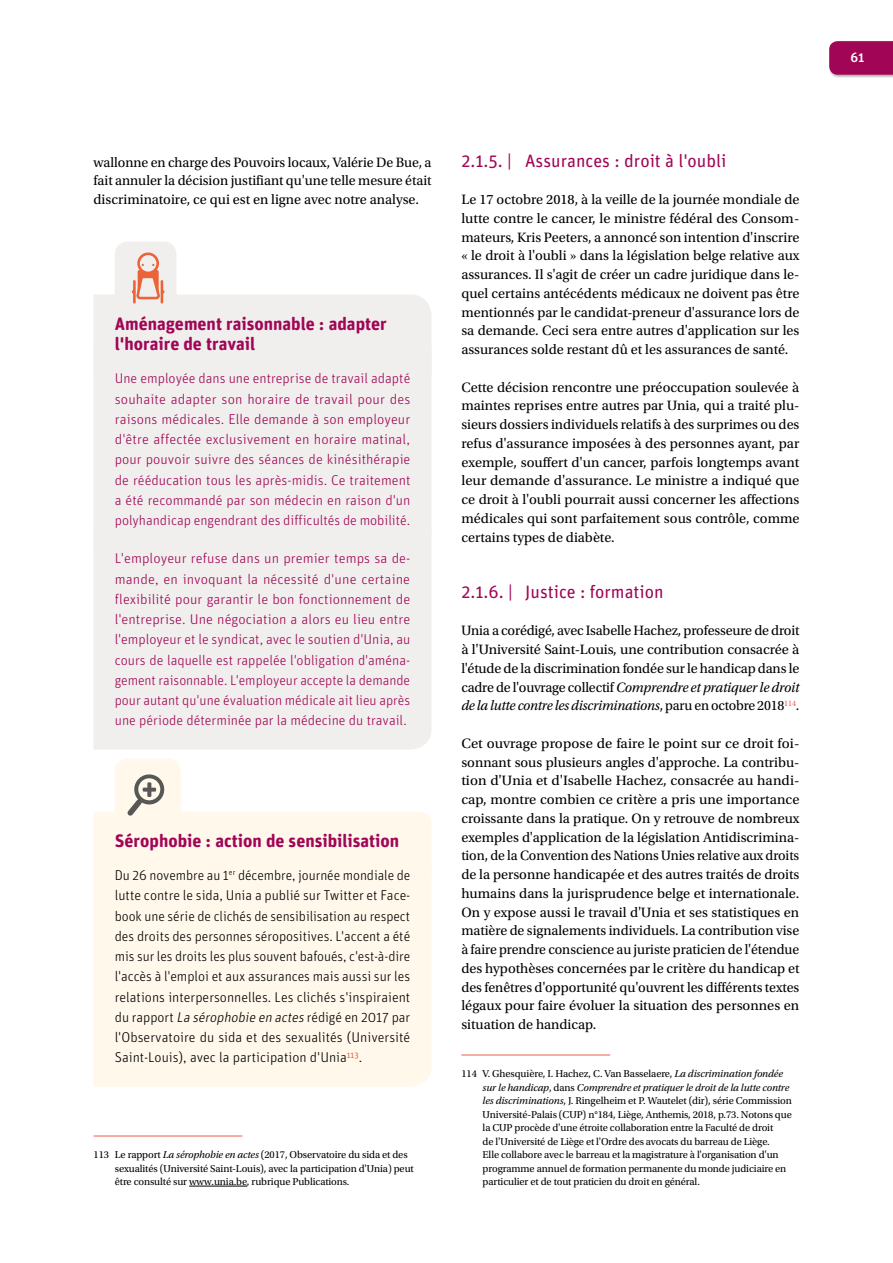
<style>
.page{position:relative;width:893px;height:1263px;background:#fff}
.page>*{position:absolute;margin:0;border:0;box-sizing:border-box;transform-origin:0 0}
.t1{font:18px "Unit Rounded OT";color:#a10656}
.Cas_vecu_-_titel{font:700 18px/20.2px "Unit Rounded OT";color:#a10656}
.Zoom_titel{font:700 18px "Unit Rounded OT";color:#a10656}
.Body{font:14.25px/18.8px "Utopia Std";color:#000;text-align:justify}
.Cas_vécu_-_body{font:300 14.25px/20.2px "Unit Rounded OT";color:#a10656;text-align:justify}
.Zoom_body{font:300 14.25px/20.2px "Unit Rounded OT";color:#000;text-align:justify}
.t2{font:500 13.5px "Unit Rounded OT";color:#fff}
.Voetnoot{font:10.5px/13.5px "Utopia Std";letter-spacing:-.01em;color:#000}
.s1{font-style:italic}
</style>
<div class="page">
<div style="left:829px;top:41px;width:64px;height:37px;background:#000;opacity:.3"></div>
<svg style="left:829px;top:41px;width:64px;height:34px;background:#a20c5a"></svg>
<div style="left:115px;top:242px;width:61px;height:73px;background:#f0efed;border-radius:13px"></div>
<div style="left:94px;top:375px;width:338px;height:156px;background:#f0efed"></div>
<div style="left:94px;top:531px;width:338px;height:218px;background:#f0efed"></div>
<div style="left:94px;top:872px;width:338px;height:215px;background:#fff8eb"></div>
<svg style="left:94px;top:252px;width:338px;height:123px"></svg>
<svg style="left:94px;top:759px;width:338px;height:113px"></svg>
<hr style="left:94px;top:1136px;width:148px;height:1px;background:#eb5d48">
<hr style="left:189px;top:1186px;width:58px;height:1px;background:#000">
<hr style="left:461px;top:1055px;width:149px;height:1px;background:#eb5d48">
<p class="Body" style="left:94px;top:153px;width:340px">wallonne en charge des Pouvoirs locaux, Valérie De Bue, a fait annuler la décision justifiant qu'une telle mesure était discriminatoire, ce qui est en ligne avec notre analyse.</p>
<h6 class="Cas_vecu_-_titel" style="left:115px;top:313px;width:274px">Aménagement raisonnable : adapter l'horaire de travail</h6>
<p class="Cas_vécu_-_body" style="left:115px;top:368px;width:297px">Une employée dans une entreprise de travail adapté souhaite adapter son horaire de travail pour des raisons médicales. Elle demande à son employeur d'être affectée exclusivement en horaire matinal, pour pouvoir suivre des séances de kinésithérapie de rééducation tous les après-midis. Ce traitement a été recommandé par son médecin en raison d'un polyhandicap engendrant des difficultés de mobilité.</p>
<p class="Cas_vécu_-_body" style="left:115px;top:548px;width:297px">L'employeur refuse dans un premier temps sa de&shy;mande, en invoquant la nécessité d'une certaine flexibilité pour garantir le bon fonctionnement de l'entreprise. Une négociation a alors eu lieu entre l'employeur et le syndicat, avec le soutien d'Unia, au cours de laquelle est rappelée l'obligation d'aména&shy;gement raisonnable. L'employeur accepte la demande pour autant qu'une évaluation médicale ait lieu après une période déterminée par la médecine du travail.</p>
<h6 class="Zoom_titel" style="left:115px;top:829px;width:286px">Sérophobie : action de sensibilisation</h6>
<p class="Zoom_body" style="left:115px;top:865px;width:297px">Du 26 novembre au 1<sup>er</sup> décembre, journée mondiale de lutte contre le sida, Unia a publié sur Twitter et Face&shy;book une série de clichés de sensibilisation au respect des droits des personnes séropositives. L'accent a été mis sur les droits les plus souvent bafoués, c'est-à-dire l'accès à l'emploi et aux assurances mais aussi sur les relations interpersonnelles. Les clichés s'inspiraient du rapport <span class="s1">La sérophobie en actes</span> rédigé en 2017 par l'Observatoire du sida et des sexualités (Université Saint-Louis), avec la participation d'Unia<sup>113</sup>.</p>
<p class="Voetnoot" style="left:115px;top:1148px;width:301px;text-indent:-21px">113 Le rapport <span class="s1">La sérophobie en actes</span> (2017, Observatoire du sida et des sexualités (Université Saint-Louis), avec la participation d'Unia) peut être consulté sur www.unia.be, rubrique Publications.</p>
<p class="t1" style="left:461px;top:149px;width:267px">2.1.5. | Assurances : droit à l'oubli</p>
<p class="Body" style="left:461px;top:190px;width:340px">Le 17 octobre 2018, à la veille de la journée mondiale de lutte contre le cancer, le ministre fédéral des Consom&shy;mateurs, Kris Peeters, a annoncé son intention d'inscrire « le droit à l'oubli » dans la législation belge relative aux assurances. Il s'agit de créer un cadre juridique dans le&shy;quel certains antécédents médicaux ne doivent pas être mentionnés par le candidat-preneur d'assurance lors de sa demande. Ceci sera entre autres d'application sur les assurances solde restant dû et les assurances de santé.</p>
<p class="Body" style="left:461px;top:378px;width:340px">Cette décision rencontre une préoccupation soulevée à maintes reprises entre autres par Unia, qui a traité plu&shy;sieurs dossiers individuels relatifs à des surprimes ou des refus d'assurance imposées à des personnes ayant, par exemple, souffert d'un cancer, parfois longtemps avant leur demande d'assurance. Le ministre a indiqué que ce droit à l'oubli pourrait aussi concerner les affections médicales qui sont parfaitement sous contrôle, comme certains types de diabète.</p>
<p class="t1" style="left:461px;top:580px;width:204px">2.1.6. | Justice : formation</p>
<p class="Body" style="left:461px;top:622px;width:340px">Unia a corédigé, avec Isabelle Hachez, professeure de droit à l'Université Saint-Louis, une contribution consacrée à l'étude de la discrimination fondée sur le handicap dans le cadre de l'ouvrage collectif <span class="s1">Comprendre et pratiquer le droit de la lutte contre les discriminations</span>, paru en octobre 2018<sup>114</sup>.</p>
<p class="Body" style="left:461px;top:734px;width:340px">Cet ouvrage propose de faire le point sur ce droit foi&shy;sonnant sous plusieurs angles d'approche. La contribu&shy;tion d'Unia et d'Isabelle Hachez, consacrée au handi&shy;cap, montre combien ce critère a pris une importance croissante dans la pratique. On y retrouve de nombreux exemples d'application de la législation Antidiscrimina&shy;tion, de la Convention des Nations Unies relative aux droits de la personne handicapée et des autres traités de droits humains dans la jurisprudence belge et internationale.<br>On y expose aussi le travail d'Unia et ses statistiques en matière de signalements individuels. La contribution vise à faire prendre conscience au juriste praticien de l'étendue des hypothèses concernées par le critère du handicap et des fenêtres d'opportunité qu'ouvrent les différents textes légaux pour faire évoluer la situation des personnes en situation de handicap.</p>
<p class="Voetnoot" style="left:483px;top:1067px;width:311px;text-indent:-21px">114 V. Ghesquière, I. Hachez, C. Van Basselaere, <span class="s1">La discrimination fondée sur le handicap</span>, dans <span class="s1">Comprendre et pratiquer le droit de la lutte contre les discriminations</span>, J. Ringelheim et P. Wautelet (dir), série Commission Université-Palais (CUP) n°184, Liège, Anthemis, 2018, p.73. Notons que la CUP procède d'une étroite collaboration entre la Faculté de droit<br>de l'Université de Liège et l'Ordre des avocats du barreau de Liège.<br>Elle collabore avec le barreau et la magistrature à l'organisation d'un programme annuel de formation permanente du monde judiciaire en particulier et de tout praticien du droit en général.</p>
<p class="t2" style="left:850px;top:49px;width:16px">61</p>
</div>
